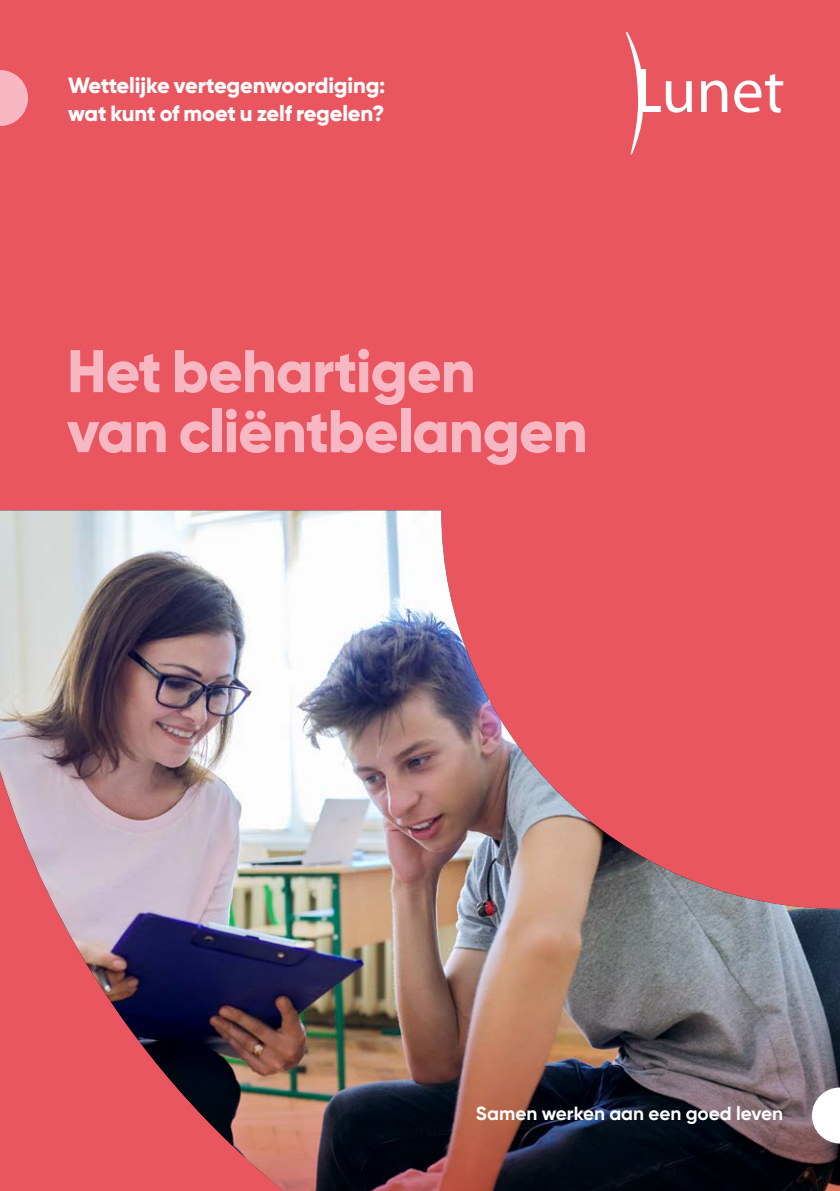
<style>
.page{position:relative;width:840px;height:1191px;background:#fff}
.page>*{position:absolute;margin:0;border:0;box-sizing:border-box;transform-origin:0 0}
.t1{font:800 60px/60px "Gilroy";letter-spacing:-.02em;color:#f7b8c4}
.t2{font:800 22px/28px "Gilroy";letter-spacing:-.01em;color:#fff}
.t3{font:700 19px "Gilroy";color:#fff}
</style>
<div class="page">
<div style="left:0;top:0;width:839px;height:1191px;background:#e9565f"></div>
<img style="left:0;top:510px;width:839px;height:681px">
<svg style="left:0;top:70px;width:28px;height:56px"></svg>
<svg style="left:811px;top:1087px;width:28px;height:56px;background:#ddd8d9"></svg>
<svg style="left:700px;top:80px;width:27px;height:32px"></svg>
<svg style="left:734px;top:74px;width:48px;height:39px"></svg>
<svg style="left:625px;top:32px;width:66px;height:122px"></svg>
<p class="t2" style="left:68px;top:71px;width:318px">Wettelijke vertegenwoordiging: wat kunt of moet u zelf regelen?</p>
<h1 class="t1" style="left:67px;top:341px;width:522px">Het behartigen van cliëntbelangen</h1>
<p class="t3" style="left:475px;top:1101px;width:309px">Samen werken aan een goed leven</p>
</div>
